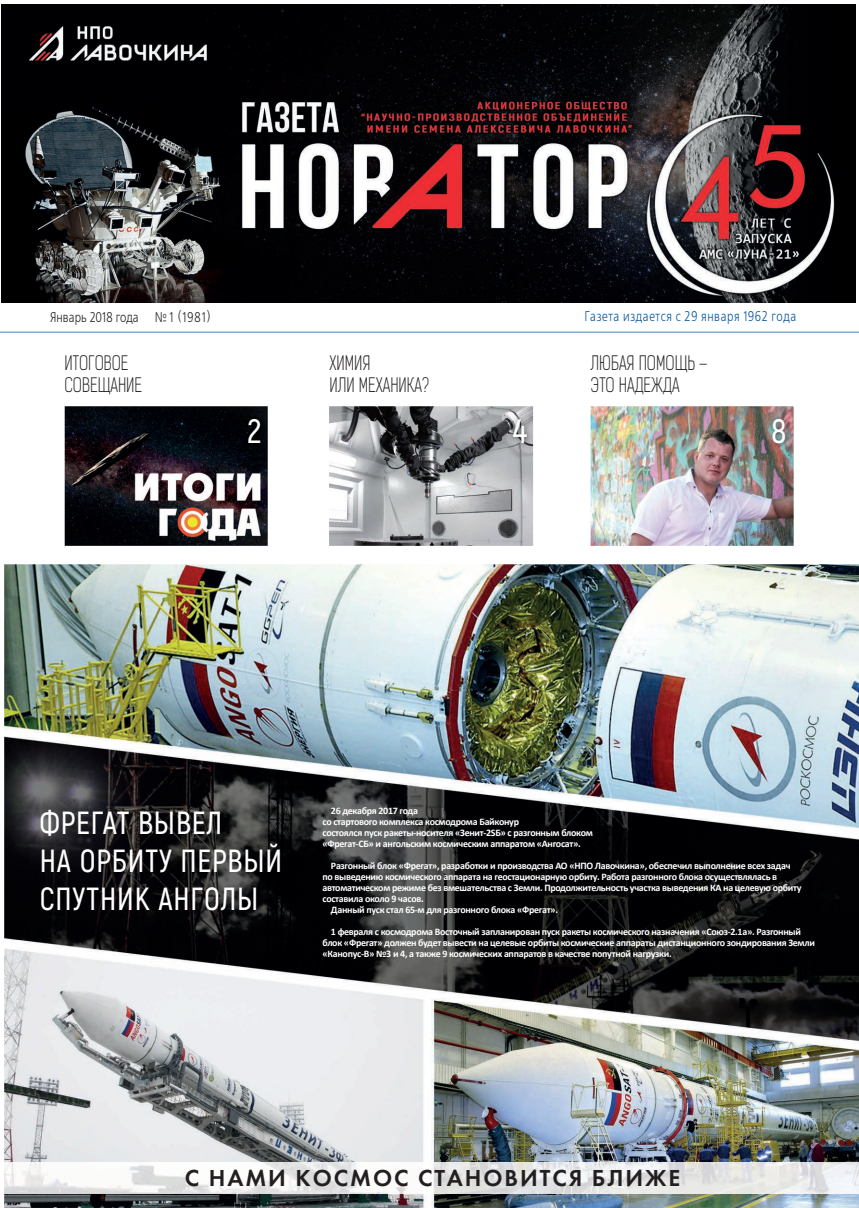
<style>
.page{position:relative;width:859px;height:1208px;background:#fff}
.page>*{position:absolute;margin:0;border:0;box-sizing:border-box;transform-origin:0 0}
.t1{font:600 33.8px "Akrobat";color:#fff}
.t2{font:600 32px/38.4px "Akrobat";letter-spacing:.03em;color:#fff;scale:.95 1}
.t3{font:24px "Futura Demi C";letter-spacing:.08em;color:#231f20}
.t4{font:19px/22px "Kelson Sans Light RU";color:#231f20;scale:.85 1}
.t5{font:14px "Free Set C";letter-spacing:.05em;color:#01549a;scale:.8 1}
.t6{font:14px "Free Set C";color:#231f20;scale:.8 1}
.t7{font:700 10px/11px "Calibri";letter-spacing:-.03em;color:#fff}
</style>
<div class="page">
<img style="left:4px;top:564px;width:855px;height:644px">
<img style="left:65px;top:406px;width:203px;height:140px">
<img style="left:591px;top:406px;width:203px;height:140px">
<img style="left:2px;top:4px;width:854px;height:299px">
<img style="left:243px;top:414px;width:22px;height:35px">
<img style="left:768px;top:414px;width:23px;height:35px">
<img style="left:329px;top:406px;width:204px;height:140px">
<img style="left:508px;top:414px;width:24px;height:34px">
<hr style="left:0;top:332px;width:859px;height:1px;background:#4184c5">
<img style="left:4px;top:1162px;width:855px;height:31px">
<h3 class="t6" style="left:50px;top:310px;width:203px">Январь 2018 года № 1 (1981)</h3>
<h3 class="t5" style="left:584px;top:308px;width:266px">Газета издается с 29 января 1962 года</h3>
<h3 class="t4" style="left:65px;top:353px;width:93px">ИТОГОВОЕ<br>СОВЕЩАНИЕ</h3>
<h3 class="t4" style="left:591px;top:353px;width:139px">ЛЮБАЯ ПОМОЩЬ –<br>ЭТО НАДЕЖДА</h3>
<h3 class="t4" style="left:329px;top:353px;width:119px">ХИМИЯ<br>ИЛИ МЕХАНИКА?</h3>
<h1 class="t1" style="left:247px;top:411px;width:15px">2</h1>
<h1 class="t1" style="left:771px;top:411px;width:17px">8</h1>
<h1 class="t1" style="left:513px;top:411px;width:16px">4</h1>
<h2 class="t2" style="left:40px;top:803px;width:257px">ФРЕГАТ ВЫВЕЛ<br>НА ОРБИТУ ПЕРВЫЙ<br>СПУТНИК АНГОЛЫ</h2>
<p class="t7" style="left:322px;top:805px;width:272px;text-indent:8px">26 декабря 2017 года<br>со стартового комплекса космодрома Байконур<br>состоялся пуск ракеты-носителя «Зенит-2SБ» с разгонным блоком «Фрегат-СБ» и ангольским космическим аппаратом «Ангосат».</p>
<p class="t7" style="left:331px;top:860px;width:461px">Разгонный блок «Фрегат», разработки и производства АО «НПО Лавочкина», обеспечил выполнение всех задач</p>
<p class="t7" style="left:322px;top:871px;width:456px">по выведению космического аппарата на геостационарную орбиту. Работа разгонного блока осуществлялась в</p>
<p class="t7" style="left:322px;top:882px;width:480px">автоматическом режиме без вмешательства с Земли. Продолжительность участка выведения КА на целевую орбиту</p>
<p class="t7" style="left:322px;top:893px;width:103px">составила около 9 часов.</p>
<p class="t7" style="left:331px;top:904px;width:229px">Данный пуск стал 65-м для разгонного блока «Фрегат».</p>
<p class="t7" style="left:322px;top:926px;width:494px;text-indent:8px">1 февраля с космодрома Восточный запланирован пуск ракеты космического назначения «Союз-2.1а». Разгонный блок «Фрегат» должен будет вывести на целевые орбиты космические аппараты дистанционного зондирования Земли «Канопус-В» №3 и 4, а также 9 космических аппаратов в качестве попутной нагрузки.</p>
<h3 class="t3" style="left:185px;top:1163px;width:497px">С НАМИ КОСМОС СТАНОВИТСЯ БЛИЖЕ</h3>
</div>
